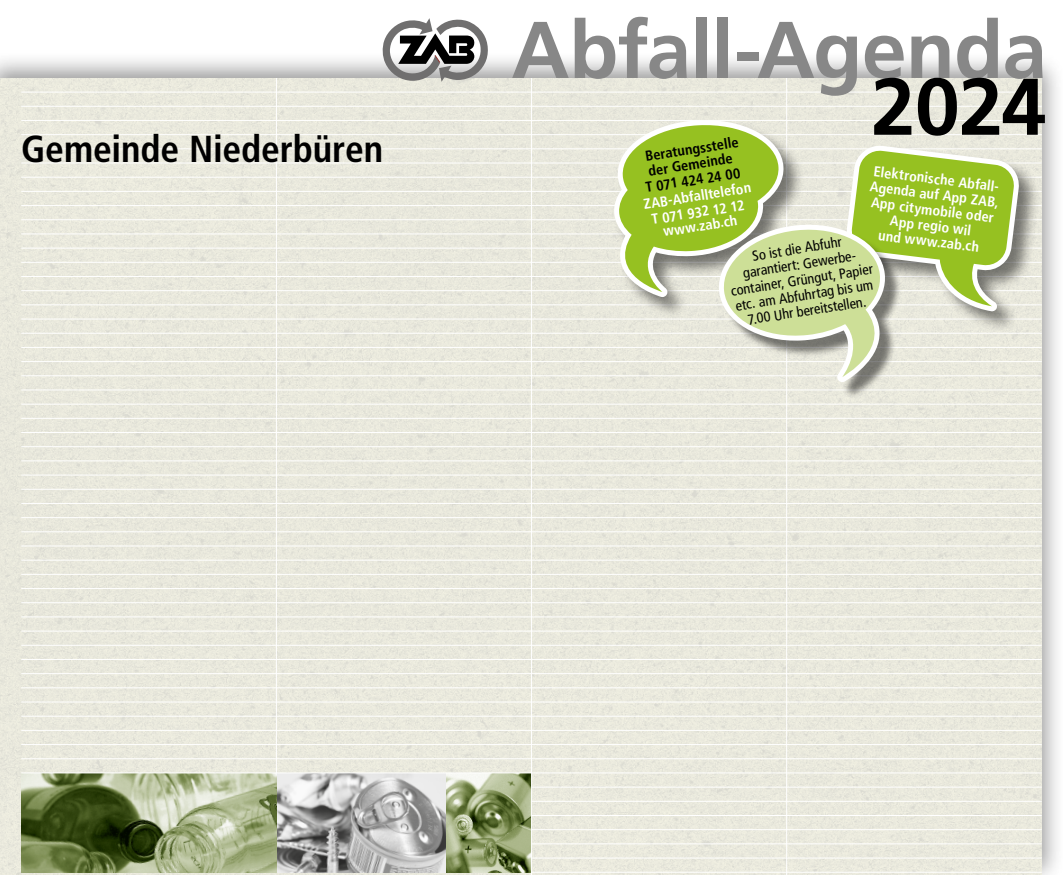
<style>
.page{position:relative;width:1063px;height:875px;background:#fff}
.page>*{position:absolute;margin:0;border:0;box-sizing:border-box;transform-origin:0 0}
.t1{font:700 80.25px "Frutiger LT Com";letter-spacing:-.01em;color:#878787}
.t2{font:700 80.25px "Frutiger LT Com";color:#000}
.t3{font:700 condensed 37.5px "Frutiger LT Com";letter-spacing:-.005em;color:#000}
.t4{font:700 condensed 14.38px/15.6px "Frutiger LT Com";color:#fff;text-align:center}
.t5{font:condensed 14.38px/15.6px "Frutiger LT Com";color:#000;text-align:center}
.t6{font:700 condensed 14.38px/15.2px "Frutiger LT Com";color:#000;text-align:center}
</style>
<div class="page">
<div style="left:0;top:51px;width:1063px;height:823px;background:#000;opacity:.4"></div>
<img style="left:0;top:78px;width:1042px;height:796px">
<img style="left:276px;top:773px;width:170px;height:99px">
<svg style="left:21px;top:773px;width:255px;height:99px;background:#859267"></svg>
<svg style="left:446px;top:773px;width:85px;height:99px;background:#919f71"></svg>
<hr style="left:21px;top:276px;width:1021px;height:1px;background:#fff">
<hr style="left:21px;top:290px;width:1021px;height:1px;background:#fff">
<hr style="left:21px;top:304px;width:1021px;height:1px;background:#fff">
<hr style="left:21px;top:318px;width:1021px;height:1px;background:#fff">
<hr style="left:21px;top:332px;width:1021px;height:1px;background:#fff">
<hr style="left:21px;top:347px;width:1021px;height:1px;background:#fff">
<hr style="left:21px;top:361px;width:1021px;height:1px;background:#fff">
<hr style="left:21px;top:375px;width:1021px;height:1px;background:#fff">
<hr style="left:21px;top:389px;width:1021px;height:1px;background:#fff">
<hr style="left:21px;top:403px;width:1021px;height:1px;background:#fff">
<hr style="left:21px;top:418px;width:1021px;height:1px;background:#fff">
<hr style="left:21px;top:432px;width:1021px;height:1px;background:#fff">
<hr style="left:21px;top:446px;width:1021px;height:1px;background:#fff">
<hr style="left:21px;top:460px;width:1021px;height:1px;background:#fff">
<hr style="left:21px;top:474px;width:1021px;height:1px;background:#fff">
<hr style="left:21px;top:488px;width:1021px;height:1px;background:#fff">
<hr style="left:21px;top:503px;width:1021px;height:1px;background:#fff">
<hr style="left:21px;top:517px;width:1021px;height:1px;background:#fff">
<hr style="left:21px;top:531px;width:1021px;height:1px;background:#fff">
<hr style="left:21px;top:545px;width:1021px;height:1px;background:#fff">
<hr style="left:21px;top:559px;width:1021px;height:1px;background:#fff">
<hr style="left:21px;top:573px;width:1021px;height:1px;background:#fff">
<hr style="left:21px;top:588px;width:1021px;height:1px;background:#fff">
<hr style="left:21px;top:602px;width:1021px;height:1px;background:#fff">
<hr style="left:21px;top:616px;width:1021px;height:1px;background:#fff">
<hr style="left:21px;top:630px;width:1021px;height:1px;background:#fff">
<hr style="left:21px;top:644px;width:1021px;height:1px;background:#fff">
<hr style="left:21px;top:658px;width:1021px;height:1px;background:#fff">
<hr style="left:21px;top:673px;width:1021px;height:1px;background:#fff">
<hr style="left:21px;top:687px;width:1021px;height:1px;background:#fff">
<hr style="left:21px;top:701px;width:1021px;height:1px;background:#fff">
<hr style="left:21px;top:715px;width:1021px;height:1px;background:#fff">
<hr style="left:21px;top:729px;width:1021px;height:1px;background:#fff">
<hr style="left:21px;top:744px;width:1021px;height:1px;background:#fff">
<hr style="left:21px;top:758px;width:1021px;height:1px;background:#fff">
<hr style="left:21px;top:772px;width:1021px;height:1px;background:#fff">
<hr style="left:531px;top:786px;width:511px;height:1px;background:#fff">
<hr style="left:531px;top:800px;width:511px;height:1px;background:#fff">
<hr style="left:531px;top:814px;width:511px;height:1px;background:#fff">
<hr style="left:531px;top:829px;width:511px;height:1px;background:#fff">
<hr style="left:531px;top:843px;width:511px;height:1px;background:#fff">
<hr style="left:531px;top:857px;width:511px;height:1px;background:#fff">
<hr style="left:531px;top:871px;width:511px;height:1px;background:#fff">
<hr style="left:21px;top:262px;width:1021px;height:1px;background:#fff">
<hr style="left:21px;top:247px;width:1021px;height:1px;background:#fff">
<hr style="left:21px;top:233px;width:1021px;height:1px;background:#fff">
<hr style="left:21px;top:219px;width:1021px;height:1px;background:#fff">
<hr style="left:21px;top:205px;width:1021px;height:1px;background:#fff">
<hr style="left:21px;top:191px;width:1021px;height:1px;background:#fff">
<hr style="left:21px;top:177px;width:1021px;height:1px;background:#fff">
<hr style="left:21px;top:162px;width:1021px;height:1px;background:#fff">
<hr style="left:21px;top:148px;width:1021px;height:1px;background:#fff">
<hr style="left:21px;top:134px;width:1021px;height:1px;background:#fff">
<hr style="left:21px;top:120px;width:1021px;height:1px;background:#fff">
<hr style="left:21px;top:106px;width:1021px;height:1px;background:#fff">
<hr style="left:21px;top:92px;width:1021px;height:1px;background:#fff">
<hr style="left:276px;top:78px;width:1px;height:694px;background:#fff">
<hr style="left:531px;top:78px;width:1px;height:796px;background:#fff">
<hr style="left:786px;top:78px;width:1px;height:796px;background:#fff">
<div style="left:846px;top:145px;width:195px;height:188px;background:#000;opacity:.5"></div>
<div style="left:723px;top:228px;width:179px;height:171px;background:#000;opacity:.5"></div>
<svg style="left:606px;top:119px;width:414px;height:263px;background:#c7d698"></svg>
<svg style="left:383px;top:18px;width:105px;height:64px"></svg>
<h1 class="t1" style="left:511px;top:3px;width:537px">Abfall-Agenda</h1>
<h1 class="t2" style="left:871px;top:60px;width:177px">2024</h1>
<h2 class="t3" style="left:21px;top:127px;width:363px">Gemeinde Niederbüren</h2>
<p class="t6" style="left:640px;top:150px;width:100px;rotate:-9deg">Beratungsstelle der Gemeinde<br>T 071 424 24 00</p>
<p class="t4" style="left:873px;top:163px;width:132px;rotate:7deg">Elektronische Abfall-<br>Agenda auf App ZAB,<br>App citymobile oder<br>App regio wil<br>und www.zab.ch</p>
<p class="t4" style="left:643px;top:196px;width:110px;line-height:16.2px;rotate:-9deg">ZAB-Abfalltelefon<br>T 071 932 12 12</p>
<p class="t4" style="left:662px;top:224px;width:76px;rotate:-9deg">www.zab.ch</p>
<p class="t5" style="left:725px;top:252px;width:145px;rotate:-9deg">So ist die Abfuhr garantiert: Gewerbe&shy;container, Grüngut, Papier etc. am Abfuhrtag bis um<br>7.00 Uhr bereitstellen.</p>
</div>
